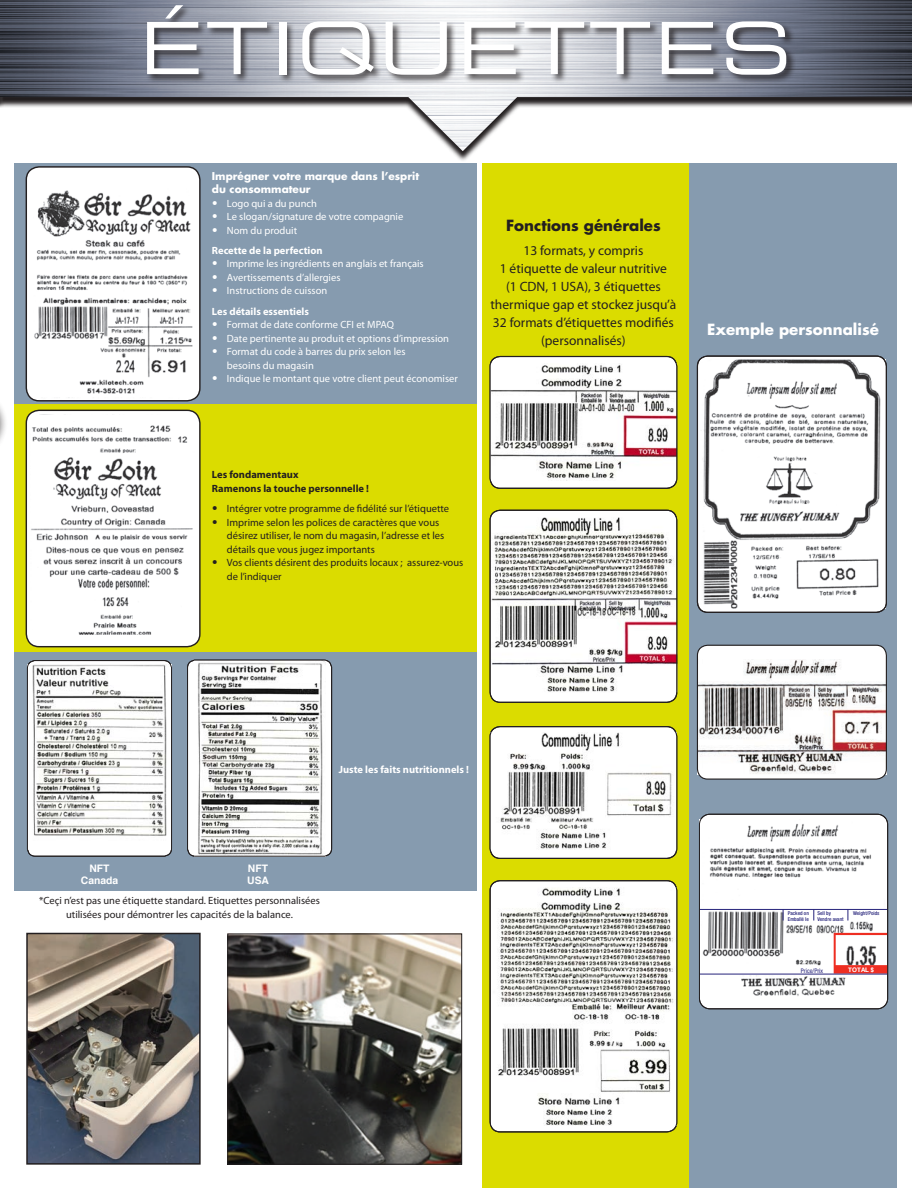
<style>
.page{position:relative;width:912px;height:1188px;background:#fff}
.page>*{position:absolute;margin:0;border:0;box-sizing:border-box;transform-origin:0 0}
.t1{font:72px "Eurostile Extended Two";letter-spacing:.05em;color:#fff}
.t2{font:700 15px "Futura";color:#fff}
.t3{font:700 15px "Futura";color:#231f20}
.t4{font:13.5px/18px "Myriad Pro";color:#231f20;text-align:center}
.t5{font:10.5px/20.2px "Myriad Pro";color:#fff}
.t6{font:10.5px/13.5px "Myriad Pro";color:#231f20}
.t7{font:700 10.5px/20.2px "Myriad Pro";color:#fff}
.t8{font:700 10.5px/13.5px "Futura";color:#fff}
.t9{font:700 10.5px/13.5px "Myriad Pro";color:#231f20}
.t10{font:700 10.35px/12.5px "Helvetica";color:#fff;text-align:center}
.t11{font:condensed 6.3px "Helvetica Neue";color:#26237b}
.t12{font:700 6.3px "Helvetica Neue";color:#fff}
.t13{font:500 condensed 5.25px "Helvetica Neue";color:#26237b}
.s1{font-family:"Futura"}
.s2{font-family:"Futura";font-weight:400}
.s3{font-weight:400}
.s4{font-weight:700}
.s5{font-stretch:condensed}
</style>
<div class="page">
<div style="left:482px;top:163px;width:207px;height:1025px;background:#dbdc00"></div>
<div style="left:14px;top:650px;width:462px;height:241px;background:#869baf"></div>
<div style="left:14px;top:163px;width:462px;height:242px;background:#869baf"></div>
<div style="left:689px;top:163px;width:207px;height:1025px;background:#869baf"></div>
<div style="left:0;top:368px;width:8px;height:111px;background:#231f20;opacity:.75"></div>
<svg style="left:0;top:0;width:912px;height:161px"></svg>
<img style="left:229px;top:936px;width:231px;height:227px">
<div style="left:227px;top:934px;width:235px;height:231px;border:1px solid #231f20"></div>
<div style="left:697px;top:645px;width:189px;height:134px;background:#fff;border-radius:10px"></div>
<img style="left:697px;top:660px;width:189px;height:114px">
<div style="left:697px;top:645px;width:189px;height:135px;border:1px solid #231f20;border-radius:10px"></div>
<div style="left:697px;top:356px;width:189px;height:256px;background:#fff;border-radius:10px"></div>
<img style="left:703px;top:360px;width:182px;height:248px">
<div style="left:697px;top:356px;width:189px;height:257px;border:1px solid #231f20;border-radius:10px"></div>
<div style="left:699px;top:814px;width:188px;height:195px;background:#fff;border-radius:10px"></div>
<img style="left:699px;top:820px;width:186px;height:176px">
<svg style="left:833px;top:933px;width:53px;height:41px"></svg>
<hr style="left:699px;top:974px;width:188px;height:1px;background:#26237b">
<hr style="left:699px;top:909px;width:188px;height:1px;background:#26237b">
<div style="left:699px;top:814px;width:189px;height:195px;border:1px solid #231f20;border-radius:10px"></div>
<img style="left:29px;top:936px;width:169px;height:226px">
<div style="left:26px;top:933px;width:175px;height:232px;border:2px solid #231f20"></div>
<div style="left:14px;top:405px;width:462px;height:247px;background:#dbdc00"></div>
<div style="left:187px;top:660px;width:144px;height:196px;background:#fff;border-radius:8px"></div>
<div style="left:27px;top:661px;width:144px;height:195px;background:#fff;border-radius:8px"></div>
<img style="left:27px;top:664px;width:143px;height:172px">
<img style="left:198px;top:662px;width:125px;height:193px">
<div style="left:27px;top:660px;width:145px;height:197px;border:1px solid #231f20;border-radius:8px"></div>
<div style="left:187px;top:660px;width:145px;height:197px;border:1px solid #231f20;border-radius:8px"></div>
<div style="left:26px;top:167px;width:174px;height:234px;background:#fff;border-radius:13px"></div>
<div style="left:26px;top:166px;width:174px;height:236px;border:1px solid #231f20;border-radius:13px"></div>
<div style="left:26px;top:410px;width:174px;height:237px;background:#fff;border-radius:13px"></div>
<div style="left:26px;top:410px;width:174px;height:237px;border:1px solid #231f20;border-radius:13px"></div>
<div style="left:146px;top:4px;width:650px;height:81px;background:#231f20;opacity:.75"></div>
<img style="left:30px;top:414px;width:166px;height:221px">
<img style="left:34px;top:170px;width:164px;height:229px">
<div style="left:32px;top:342px;width:67px;height:37px;background:#fff"></div>
<div style="left:490px;top:357px;width:186px;height:131px;background:#fff;border-radius:10px"></div>
<img style="left:491px;top:363px;width:184px;height:117px">
<div style="left:489px;top:356px;width:188px;height:133px;border:1px solid #231f20;border-radius:10px"></div>
<div style="left:490px;top:727px;width:186px;height:131px;background:#fff;border-radius:10px"></div>
<img style="left:491px;top:732px;width:181px;height:117px">
<div style="left:489px;top:726px;width:188px;height:133px;border:1px solid #231f20;border-radius:10px"></div>
<div style="left:490px;top:510px;width:186px;height:192px;background:#fff;border-radius:10px"></div>
<img style="left:491px;top:517px;width:184px;height:175px">
<div style="left:489px;top:510px;width:188px;height:193px;border:1px solid #231f20;border-radius:10px"></div>
<div style="left:490px;top:881px;width:186px;height:251px;background:#fff;border-radius:10px"></div>
<img style="left:491px;top:887px;width:183px;height:238px">
<div style="left:489px;top:880px;width:188px;height:252px;border:1px solid #231f20;border-radius:10px"></div>
<h1 class="t1" style="left:140px;top:-1px;width:653px">ÉTIQUETTES</h1>
<p class="t8" style="left:212px;top:169px;width:209px">Imprégner votre marque dans l’esprit du consommateur</p>
<p class="t5" style="left:212px;top:193px;width:107px"><span class="s1">•</span> Logo qui a du punch</p>
<p class="t5" style="left:212px;top:206px;width:193px"><span class="s1">•</span> Le slogan/signature de votre compagnie</p>
<p class="t7" style="left:212px;top:220px;width:112px"><span class="s2">•</span> <span class="s3">Nom du produit<br></span>Recette de la perfection</p>
<p class="t5" style="left:212px;top:254px;width:213px"><span class="s1">•</span> Imprime les ingrédients en anglais et français</p>
<p class="t5" style="left:212px;top:267px;width:130px"><span class="s1">•</span> Avertissements d’allergies</p>
<p class="t5" style="left:212px;top:281px;width:117px"><span class="s1">•</span> Instructions de cuisson<br><span class="s4">Les détails essentiels</span></p>
<p class="t5" style="left:212px;top:314px;width:183px"><span class="s1">•</span> Format de date conforme CFI et MPAQ</p>
<p class="t5" style="left:212px;top:328px;width:239px"><span class="s1">•</span> Date pertinente au produit et options d’impression</p>
<p class="t5" style="left:227px;top:345px;width:180px;line-height:13.5px;text-indent:-15px"><span class="s1">•</span> Format du code à barres du prix selon les besoins du magasin</p>
<p class="t5" style="left:212px;top:368px;width:247px"><span class="s1">•</span> Indique le montant que votre client peut économiser</p>
<h2 class="t3" style="left:506px;top:215px;width:156px">Fonctions générales</h2>
<p class="t4" style="left:490px;top:242px;width:187px">13 formats, y compris<br>1 étiquette de valeur nutritive<br>(1 CDN, 1 USA), 3 étiquettes thermique gap et stockez jusqu’à<br>32 formats d’étiquettes modifiés (personnalisés)</p>
<h2 class="t2" style="left:707px;top:319px;width:173px">Exemple personnalisé</h2>
<p class="t9" style="left:212px;top:468px;width:159px">Les fondamentaux<br>Ramenons la touche personnelle !</p>
<p class="t6" style="left:212px;top:502px;width:239px"><span class="s1">•</span> Intégrer votre programme de fidélité sur l’étiquette</p>
<p class="t6" style="left:227px;top:515px;width:219px;text-indent:-15px"><span class="s1">•</span> Imprime selon les polices de caractères que vous désirez utiliser, le nom du magasin, l’adresse et les détails que vous jugez importants</p>
<p class="t6" style="left:227px;top:556px;width:238px;text-indent:-15px"><span class="s1">•</span> Vos clients désirent des produits locaux ; assurez-vous de l’indiquer</p>
<p class="t7" style="left:339px;top:759px;width:132px">Juste les faits nutritionnels !</p>
<p class="t10" style="left:81px;top:861px;width:39px">NFT<br>Canada</p>
<p class="t10" style="left:247px;top:861px;width:23px;text-align:left">NFT<br>USA</p>
<p class="t6" style="left:39px;top:894px;width:282px;text-align:center">*Ceçi n’est pas une étiquette standard. Etiquettes personnalisées utilisées pour démontrer les capacités de la balance.</p>
<p class="t13" style="left:787px;top:910px;width:23px">Packed on</p>
<p class="t13" style="left:817px;top:910px;width:15px">Sell by</p>
<p class="t13" style="left:787px;top:916px;width:23px">Emballé le</p>
<p class="t13" style="left:817px;top:916px;width:28px">Vendre avant</p>
<p class="t13" style="left:853px;top:910px;width:28px">Weight/Poids</p>
<p class="t11" style="left:801px;top:967px;width:24px">Price/Prix</p>
<p class="t12" style="left:848px;top:964px;width:27px">TOTAL <span class="s5">$</span></p>
</div>
